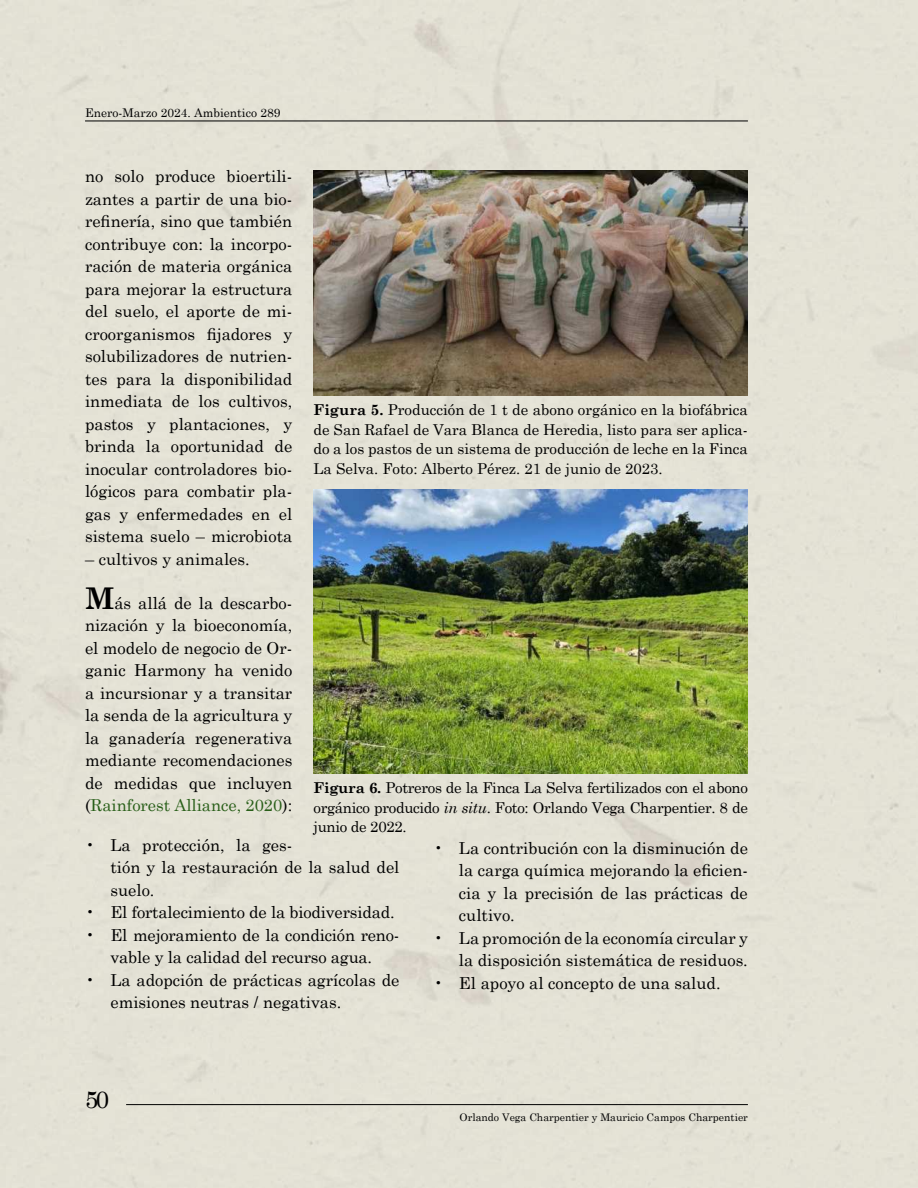
<style>
.page{position:relative;width:918px;height:1188px;background:#e4e2d6}
.page>*{position:absolute;margin:0;border:0;box-sizing:border-box;transform-origin:0 0}
.t1{font:24px "Century Schoolbook";color:#000}
.t2{font:16.5px/22.5px "Century Schoolbook";color:#000;text-align:justify}
.t3{font:15px/19.5px "Century Schoolbook";letter-spacing:-.01em;color:#000;text-align:justify}
.t4{font:12px "Century Schoolbook";color:#000}
.t5{font:10.5px "Century Schoolbook";color:#000}
.s1{font-weight:700;font-size:30px}
.s2{color:#295f19}
.s3{font-weight:700}
.s4{font-style:italic}
</style>
<div class="page">
<hr style="left:85px;top:121px;width:663px;height:1px;background:#000">
<hr style="left:126px;top:1104px;width:622px;height:1px;background:#000">
<img style="left:314px;top:170px;width:434px;height:226px">
<img style="left:314px;top:490px;width:434px;height:284px">
<p class="t4" style="left:85px;top:106px;width:197px">Enero-Marzo 2024. Ambientico 289</p>
<p class="t2" style="left:85px;top:165px;width:209px">no solo produce bioertili&shy;zantes a partir de una bio&shy;refinería, sino que también contribuye con: la incorpo&shy;ración de materia orgánica para mejorar la estructura del suelo, el aporte de mi&shy;croorganismos fijadores y solubilizadores de nutrien&shy;tes para la disponibilidad inmediata de los cultivos, pastos y plantaciones, y brinda la oportunidad de inocular controladores bio&shy;lógicos para combatir pla&shy;gas y enfermedades en el sistema suelo – microbiota</p>
<p class="t2" style="left:85px;top:547px;width:166px">– cultivos y animales.</p>
<p class="t2" style="left:85px;top:591px;width:209px"><span class="s1">M</span>ás allá de la descarbo&shy;nización y la bioeconomía, el modelo de negocio de Or&shy;ganic Harmony ha venido a incursionar y a transitar la senda de la agricultura y la ganadería regenerativa mediante recomendaciones de medidas que incluyen (<span class="s2">Rainforest Alliance, 2020</span>):</p>
<p class="t2" style="left:111px;top:833px;width:290px;text-align:left;text-indent:-26px">• La protección, la ges-<br>tión y la restauración de la salud del suelo.</p>
<p class="t2" style="left:85px;top:901px;width:311px">• El fortalecimiento de la biodiversidad.</p>
<p class="t2" style="left:85px;top:923px;width:316px;text-align:center">• El mejoramiento de la condición reno&shy;vable y la calidad del recurso agua.</p>
<p class="t2" style="left:111px;top:968px;width:290px;text-indent:-26px">• La adopción de prácticas agrícolas de emisiones neutras / negativas.</p>
<p class="t3" style="left:314px;top:400px;width:436px"><span class="s3">Figura 5.</span> Producción de 1 t de abono orgánico en la biofábrica de San Rafael de Vara Blanca de Heredia, listo para ser aplica&shy;do a los pastos de un sistema de producción de leche en la Finca La Selva. Foto: Alberto Pérez. 21 de junio de 2023.</p>
<p class="t3" style="left:314px;top:778px;width:436px"><span class="s3">Figura 6.</span> Potreros de la Finca La Selva fertilizados con el abono orgánico producido <span class="s4">in situ</span>. Foto: Orlando Vega Charpentier. 8 de junio de 2022.</p>
<p class="t2" style="left:459px;top:836px;width:290px;text-indent:-26px">• La contribución con la disminución de la carga química mejorando la eficien&shy;cia y la precisión de las prácticas de cultivo.</p>
<p class="t2" style="left:433px;top:926px;width:316px;text-align:right">• La promoción de la economía circular y la disposición sistemática de residuos.</p>
<p class="t2" style="left:433px;top:971px;width:289px">• El apoyo al concepto de una salud.</p>
<h1 class="t1" style="left:85px;top:1085px;width:26px">50</h1>
<p class="t5" style="left:460px;top:1110px;width:290px">Orlando Vega Charpentier y Mauricio Campos Charpentier</p>
</div>
